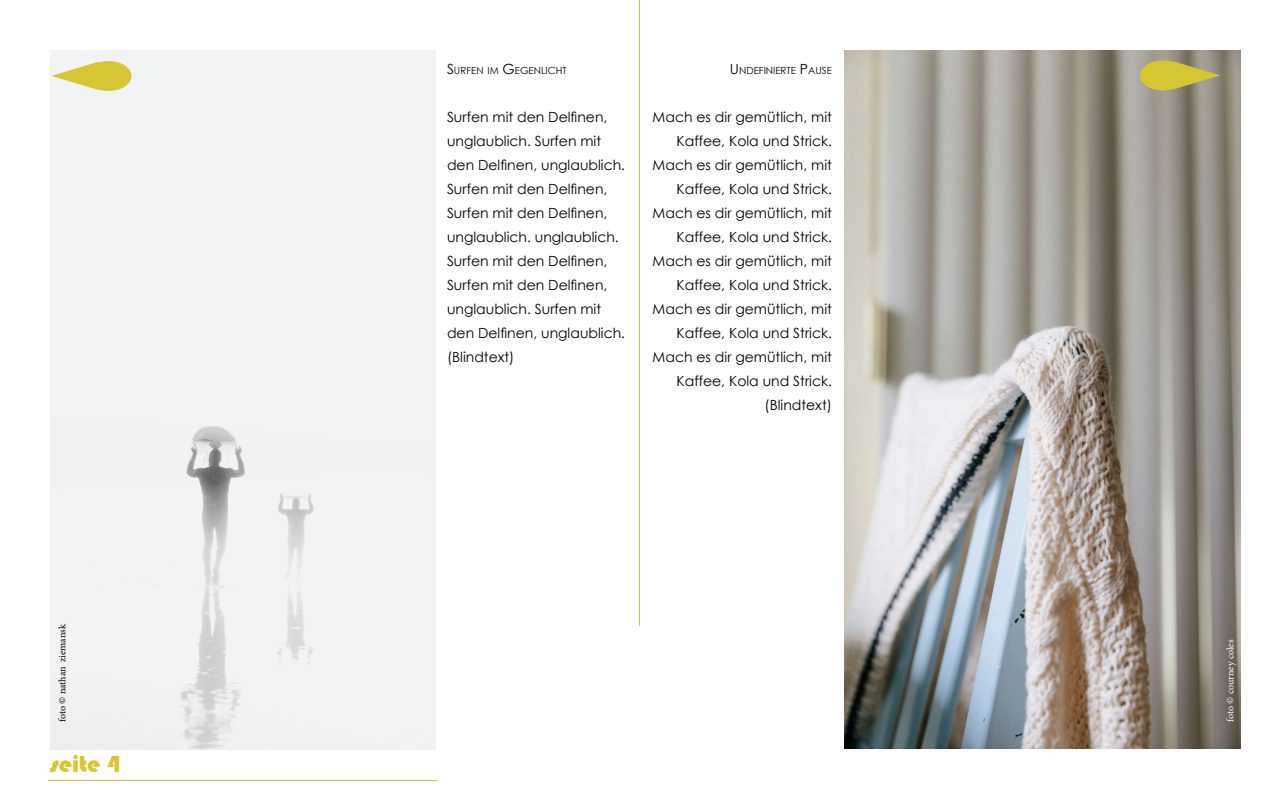
<style>
.page{position:relative;width:1280px;height:800px;background:#fff}
.page>*{position:absolute;margin:0;border:0;box-sizing:border-box;transform-origin:0 0}
.t1{font:24px "Bauhaus 93";color:#d7c633}
.t2{font:14px/24px "Century Gothic";color:#000}
.t3{font:10px "Minion Pro";letter-spacing:-.005em;color:#000}
.t4{font:10px "Minion Pro";color:#fff}
.t5{font:9.8px "Century Gothic";color:#000}
.s1{font-size:14px}
</style>
<div class="page">
<hr style="left:48px;top:780px;width:389px;height:1px;background:#d7c633">
<img style="left:845px;top:50px;width:396px;height:699px">
<div style="left:50px;top:50px;width:385px;height:700px;background:#f2f3f5"></div>
<div style="left:1140px;top:60px;width:46px;height:30px;background:#d7c633;border-radius:50%"></div>
<svg style="left:1173px;top:61px;width:47px;height:29px"></svg>
<div style="left:86px;top:61px;width:45px;height:30px;background:#d7c633;border-radius:50%"></div>
<svg style="left:51px;top:62px;width:47px;height:28px"></svg>
<hr style="left:639px;top:0;width:1px;height:626px;background:#d7c633">
<p class="t3" style="left:56px;top:722px;width:99px;rotate:-90deg">foto © nathan ziemansk</p>
<h1 class="t1" style="left:50px;top:750px;width:71px">seite 4</h1>
<p class="t5" style="left:447px;top:64px;width:121px"><span class="s1">S</span>URFEN IM <span class="s1">G</span>EGENLICHT</p>
<p class="t2" style="left:447px;top:105px;width:180px">Surfen mit den Delfinen, unglaublich. Surfen mit den Delfinen, unglaublich.<br>Surfen mit den Delfinen,<br>Surfen mit den Delfinen, unglaublich. unglaublich.<br>Surfen mit den Delfinen,<br>Surfen mit den Delfinen, unglaublich. Surfen mit den Delfinen, unglaublich. (Blindtext)</p>
<p class="t5" style="left:730px;top:64px;width:103px"><span class="s1">U</span> NDEFINIERTE <span class="s1">P</span>AUSE</p>
<p class="t2" style="left:653px;top:105px;width:181px;text-align:right">Mach es dir gemütlich, mit<br>Kaffee, Kola und Strick.<br>Mach es dir gemütlich, mit<br>Kaffee, Kola und Strick.<br>Mach es dir gemütlich, mit<br>Kaffee, Kola und Strick.<br>Mach es dir gemütlich, mit<br>Kaffee, Kola und Strick.<br>Mach es dir gemütlich, mit<br>Kaffee, Kola und Strick.<br>Mach es dir gemütlich, mit<br>Kaffee, Kola und Strick. (Blindtext)</p>
<p class="t4" style="left:1224px;top:722px;width:84px;rotate:-90deg">foto © courney coles</p>
</div>
